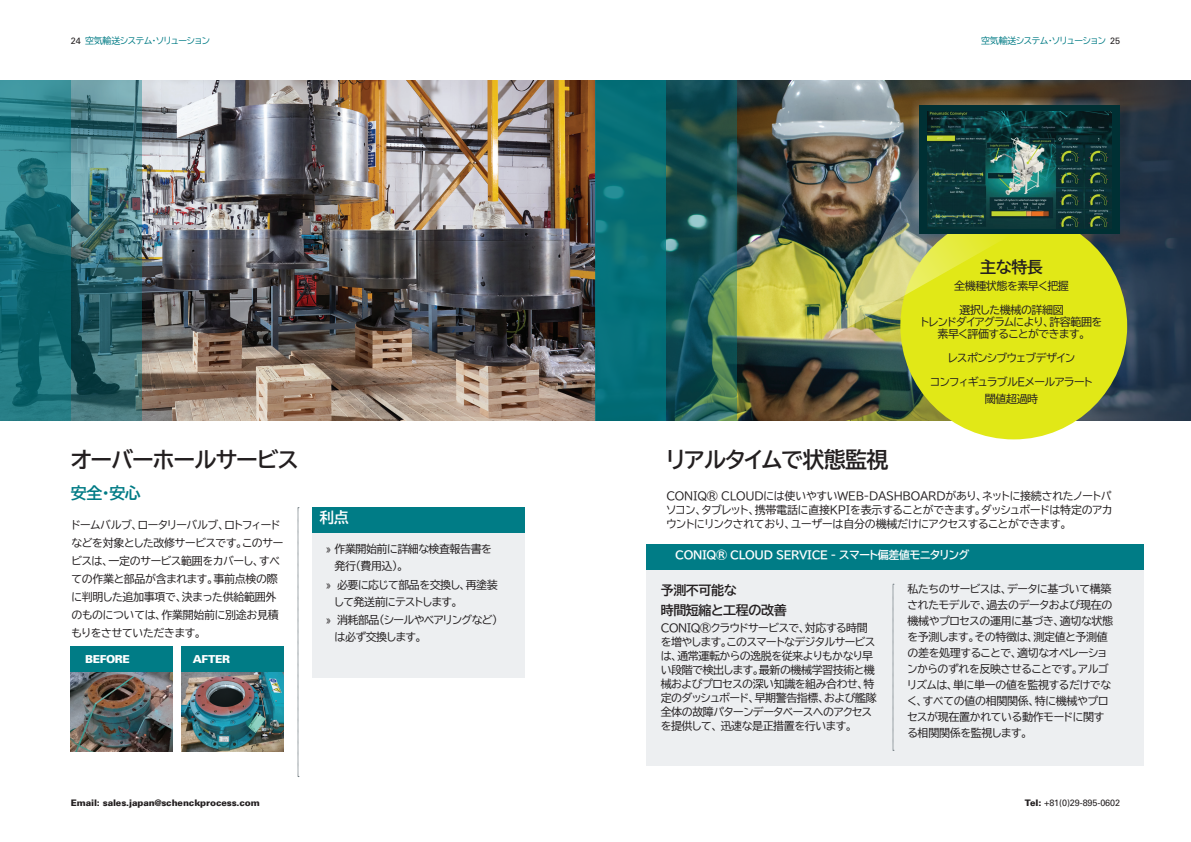
<style>
.page{position:relative;width:1191px;height:842px;background:#fff}
.page>*{position:absolute;margin:0;border:0;box-sizing:border-box;transform-origin:0 0}
.t1{font:22px "BIZ UDP Gothic Bold";letter-spacing:-.03em;color:#231f20}
.t2{font:16px "BIZ UDP Gothic Bold";color:#007b85}
.t3{font:16px "BIZ UDP Gothic Bold";color:#231f20}
.t4{font:15px "BIZ UDP Gothic Bold";color:#fff}
.t5{font:13px/20px "BIZ UDP Gothic Bold";letter-spacing:-.03em;color:#231f20}
.t6{font:11px/14px "BIZ UDP Gothic";letter-spacing:-.03em;color:#231f20}
.t7{font:11px "BIZ UDP Gothic Bold";letter-spacing:-.03em;color:#fff}
.t8{font:900 11px "Univers";letter-spacing:-.03em;color:#fff}
.t9{font:900 9px "Univers";letter-spacing:-.01em;color:#231f20}
.t10{font:9px "BIZ UDP Gothic";letter-spacing:-.03em;color:#007b85}
.t11{font:9px "Univers";letter-spacing:-.01em;color:#231f20}
.s1{font-family:"Univers";color:#231f20}
.s2{font-weight:900}
</style>
<div class="page">
<img style="left:737px;top:81px;width:454px;height:340px">
<svg style="left:1080px;top:234px;width:52px;height:111px"></svg>
<img style="left:142px;top:81px;width:453px;height:340px">
<svg style="left:298px;top:507px;width:1px;height:270px"></svg>
<img style="left:71px;top:672px;width:102px;height:79px">
<img style="left:181px;top:672px;width:102px;height:79px">
<div style="left:312px;top:524px;width:212px;height:153px;background:#edeff1"></div>
<div style="left:646px;top:561px;width:498px;height:204px;background:#edeff1"></div>
<div style="left:312px;top:507px;width:212px;height:26px;background:#007c86"></div>
<div style="left:646px;top:544px;width:498px;height:26px;background:#007c86"></div>
<div style="left:71px;top:646px;width:102px;height:26px;background:#007c86"></div>
<div style="left:181px;top:646px;width:102px;height:26px;background:#007c86"></div>
<svg style="left:71px;top:81px;width:71px;height:340px"></svg>
<svg style="left:0;top:81px;width:71px;height:340px"></svg>
<svg style="left:666px;top:81px;width:71px;height:340px"></svg>
<svg style="left:595px;top:81px;width:71px;height:340px;fill:#056f77"></svg>
<svg style="left:892px;top:584px;width:2px;height:167px"></svg>
<svg style="left:912px;top:98px;width:208px;height:22px"></svg>
<div style="left:900px;top:213px;width:227px;height:226px;background:#e1e817;border-radius:50%"></div>
<img style="left:828px;top:120px;width:172px;height:219px">
<div style="left:919px;top:106px;width:201px;height:128px;background:#003034"></div>
<img style="left:928px;top:111px;width:183px;height:117px">
<p class="t10" style="left:71px;top:36px;width:141px"><span class="s1">24</span> 空気輸送システム・ソリューション</p>
<p class="t10" style="left:981px;top:36px;width:140px">空気輸送システム・ソリューション <span class="s1">25</span></p>
<p class="t1" style="left:71px;top:448px;width:229px">オーバーホールサービス</p>
<p class="t2" style="left:71px;top:485px;width:72px">安全・安心</p>
<p class="t6" style="left:71px;top:516px;width:213px;line-height:18px">ドームバルブ、ロータリーバルブ、ロトフィードなどを対象とした改修サービスです。このサービスは、一定のサービス範囲をカバーし、すべての作業と部品が含まれます。事前点検の際に判明した追加事項で、決まった供給範囲外のものについては、作業開始前に別途お見積もりをさせていただきます。</p>
<p class="t8" style="left:85px;top:652px;width:46px">BEFORE</p>
<p class="t8" style="left:193px;top:652px;width:39px">AFTER</p>
<p class="t4" style="left:319px;top:510px;width:31px">利点</p>
<p class="t6" style="left:334px;top:541px;width:159px;line-height:17px;text-indent:-9px">» 作業開始前に詳細な検査報告書を発行（費用込）。</p>
<p class="t6" style="left:334px;top:576px;width:165px;line-height:17px;text-indent:-9px">» 必要に応じて部品を交換し、再塗装して発送前にテストします。</p>
<p class="t6" style="left:334px;top:612px;width:165px;line-height:17px;text-indent:-9px">» 消耗部品（シールやベアリングなど）は必ず交換します。</p>
<p class="t1" style="left:666px;top:448px;width:224px">リアルタイムで状態監視</p>
<p class="t3" style="left:980px;top:259px;width:64px">主な特長</p>
<p class="t6" style="left:954px;top:274px;width:116px;line-height:24px;text-align:center">全機種状態を素早く把握選択した機械の詳細図</p>
<p class="t6" style="left:920px;top:316px;width:183px;line-height:12px;text-align:center">トレンドダイアグラムにより、許容範囲を素早く評価することができます。</p>
<p class="t6" style="left:930px;top:346px;width:163px;line-height:24px;text-align:center">レスポンシブウェブデザイン<br>コンフィギュラブルEメールアラート</p>
<p class="t6" style="left:985px;top:391px;width:55px">閾値超過時</p>
<p class="t6" style="left:666px;top:488px;width:447px;text-align:justify">CONIQ® CLOUDには使いやすいWEB-DASHBOARDがあり、ネットに接続されたノートパソコン、タブレット、携帯電話に直接KPIを表示することができます。ダッシュボードは特定のアカウントにリンクされており、ユーザーは自分の機械だけにアクセスすることができます。</p>
<p class="t7" style="left:675px;top:549px;width:296px">CONIQ® CLOUD SERVICE - スマート偏差値モニタリング</p>
<p class="t5" style="left:660px;top:580px;width:127px">予測不可能な<br>時間短縮と工程の改善</p>
<p class="t6" style="left:660px;top:620px;width:218px">CONIQ®クラウドサービスで、対応する時間を増やします。このスマートなデジタルサービスは、通常運転からの逸脱を従来よりもかなり早い段階で検出します。最新の機械学習技術と機械およびプロセスの深い知識を組み合わせ、特定のダッシュボード、早期警告指標、および艦隊全体の故障パターンデータベースへのアクセスを提供して、 迅速な是正措置を行います。</p>
<p class="t6" style="left:907px;top:581px;width:207px;line-height:16px">私たちのサービスは、データに基づいて構築されたモデルで、過去のデータおよび現在の機械やプロセスの運用に基づき、適切な状態を予測します。その特徴は、測定値と予測値の差を処理することで、適切なオペレーションからのずれを反映させることです。アルゴリズムは、単に単一の値を監視するだけでなく、すべての値の相関関係、特に機械やプロセスが現在置かれている動作モードに関する相関関係を監視します。</p>
<p class="t9" style="left:71px;top:797px;width:190px">Email: sales.japan@schenckprocess.com</p>
<p class="t11" style="left:1025px;top:797px;width:97px"><span class="s2">Tel:</span> +81(0)29-895-0602</p>
</div>
